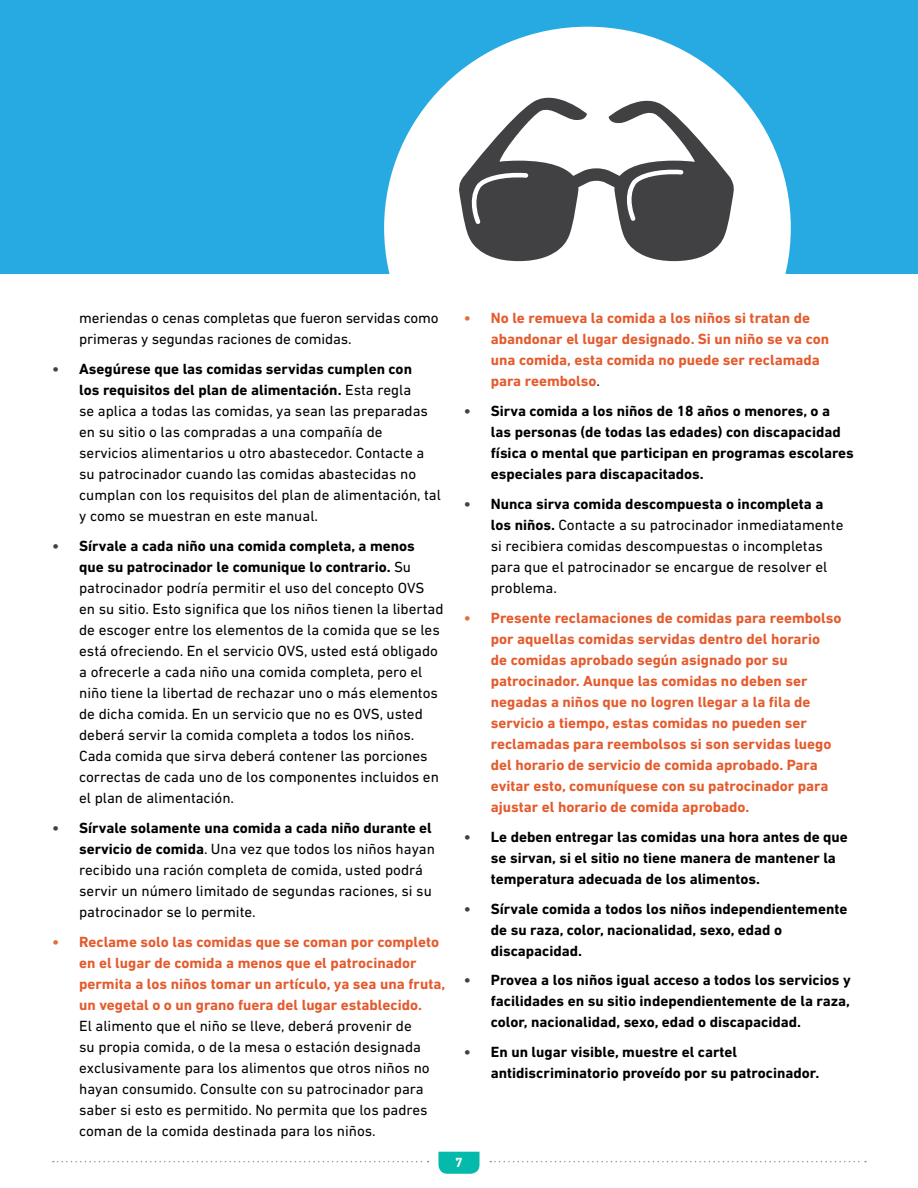
<style>
.page{position:relative;width:918px;height:1188px;background:#fff}
.page>*{position:absolute;margin:0;border:0;box-sizing:border-box;transform-origin:0 0}
.t1{font:15px/21px "DIN Next LT Pro";color:#000}
.t2{font:700 15px/21px "DIN Next LT Pro";color:#000}
.t3{font:700 15px/21px "DIN Next LT Pro";color:#e45b2d}
.t4{font:700 15px "DIN Next LT Pro";color:#414042}
.t5{font:700 13.5px "DIN Next LT Pro";color:#fff}
.s1{color:#414042}
.s2{font-weight:400}
.s3{font-weight:700;color:#414042}
.s4{font-weight:700}
.s5{font-weight:700;color:#e76b3c}
.s6{font-weight:700;color:#e45b2d}
.s7{color:#e76b3c}
.s8{font-weight:400;color:#000}
</style>
<div class="page">
<svg style="left:490px;top:1161px;width:376px;height:1px"></svg>
<svg style="left:53px;top:1161px;width:376px;height:1px"></svg>
<div style="left:0;top:0;width:918px;height:273px;background:#27aae1"></div>
<div style="left:384px;top:27px;width:407px;height:402px;background:#fff;border-radius:50%"></div>
<svg style="left:459px;top:88px;width:276px;height:173px"></svg>
<svg style="left:438px;top:1152px;width:42px;height:22px"></svg>
<p class="t1" style="left:79px;top:307px;width:361px">meriendas o cenas completas que fueron servidas como primeras y segundas raciones de comidas.</p>
<p class="t2" style="left:79px;top:358px;width:350px;text-indent:-27px"><span class="s1">•</span> Asegúrese que las comidas servidas cumplen con los requisitos del plan de alimentación. <span class="s2">Esta regla se aplica a todas las comidas, ya sean las preparadas</span></p>
<p class="t1" style="left:79px;top:421px;width:363px">en su sitio o las compradas a una compañía de servicios alimentarios u otro abastecedor. Contacte a su patrocinador cuando las comidas abastecidas no cumplan con los requisitos del plan de alimentación, tal y como se muestran en este manual.</p>
<p class="t1" style="left:79px;top:535px;width:366px;text-indent:-27px"><span class="s3">•</span> <span class="s4">Sírvale a cada niño una comida completa, a menos<br>que su patrocinador le comunique lo contrario.</span> Su patrocinador podría permitir el uso del concepto OVS en su sitio. Esto significa que los niños tienen la libertad de escoger entre los elementos de la comida que se les está ofreciendo. En el servicio OVS, usted está obligado a ofrecerle a cada niño una comida completa, pero el niño tiene la libertad de rechazar uno o más elementos de dicha comida. En un servicio que no es OVS, usted deberá servir la comida completa a todos los niños.<br>Cada comida que sirva deberá contener las porciones correctas de cada uno de los componentes incluidos en el plan de alimentación.</p>
<p class="t1" style="left:79px;top:817px;width:357px;text-indent:-27px"><span class="s3">•</span> <span class="s4">Sírvale solamente una comida a cada niño durante el servicio de comida</span>. Una vez que todos los niños hayan recibido una ración completa de comida, usted podrá servir un número limitado de segundas raciones, si su patrocinador se lo permite.</p>
<p class="t1" style="left:79px;top:931px;width:368px;text-indent:-27px"><span class="s5">•</span> <span class="s6">Reclame solo las comidas que se coman por completo en el lugar de comida a menos que el patrocinador permita a los niños tomar un artículo, ya sea una fruta, un vegetal o o un grano fuera del lugar establecido.<br></span>El alimento que el niño se lleve, deberá provenir de<br>su propia comida, o de la mesa o estación designada exclusivamente para los alimentos que otros niños no hayan consumido. Consulte con su patrocinador para saber si esto es permitido. No permita que los padres coman de la comida destinada para los niños.</p>
<p class="t3" style="left:491px;top:307px;width:340px;text-indent:-27px"><span class="s7">•</span> No le remueva la comida a los niños si tratan de abandonar el lugar designado. Si un niño se va con una comida, esta comida no puede ser reclamada para reembolso<span class="s8">.</span></p>
<p class="t2" style="left:491px;top:400px;width:365px;text-indent:-27px"><span class="s1">•</span> Sirva comida a los niños de 18 años o menores, o a las personas (de todas las edades) con discapacidad física o mental que participan en programas escolares especiales para discapacitados.</p>
<p class="t1" style="left:491px;top:493px;width:354px;text-indent:-27px"><span class="s3">•</span> <span class="s4">Nunca sirva comida descompuesta o incompleta a los niños.</span> Contacte a su patrocinador inmediatamente si recibiera comidas descompuestas o incompletas para que el patrocinador se encargue de resolver el problema.</p>
<p class="t3" style="left:491px;top:607px;width:352px;text-indent:-27px"><span class="s7">•</span> Presente reclamaciones de comidas para reembolso por aquellas comidas servidas dentro del horario<br>de comidas aprobado según asignado por su patrocinador. Aunque las comidas no deben ser negadas a niños que no logren llegar a la fila de servicio a tiempo, estas comidas no pueden ser reclamadas para reembolsos si son servidas luego del horario de servicio de comida aprobado. Para evitar esto, comuníquese con su patrocinador para ajustar el horario de comida aprobado.</p>
<p class="t2" style="left:491px;top:826px;width:359px;text-indent:-27px"><span class="s1">•</span> Le deben entregar las comidas una hora antes de que se sirvan, si el sitio no tiene manera de mantener la temperatura adecuada de los alimentos.</p>
<p class="t2" style="left:491px;top:898px;width:358px;text-indent:-27px"><span class="s1">•</span> Sírvale comida a todos los niños independientemente de su raza, color, nacionalidad, sexo, edad o discapacidad.</p>
<p class="t2" style="left:491px;top:970px;width:361px;text-align:justify;text-indent:-27px"><span class="s1">•</span> Provea a los niños igual acceso a todos los servicios y facilidades en su sitio independientemente de la raza, color, nacionalidad, sexo, edad o discapacidad.</p>
<p class="t4" style="left:464px;top:1044px;width:9px">•</p>
<p class="t2" style="left:491px;top:1042px;width:330px">En un lugar visible, muestre el cartel antidiscriminatorio proveído por su patrocinador.</p>
<p class="t5" style="left:455px;top:1155px;width:9px">7</p>
</div>
